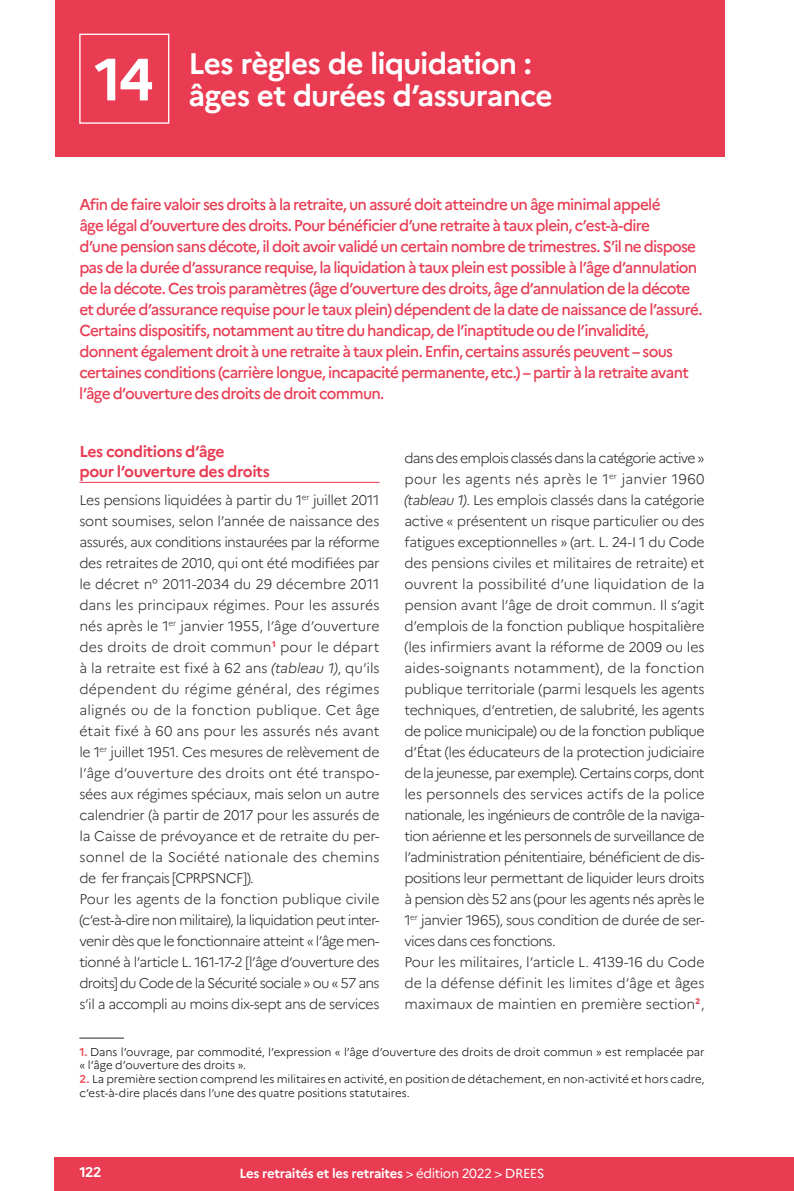
<style>
.page{position:relative;width:794px;height:1191px;background:#fff}
.page>*{position:absolute;margin:0;border:0;box-sizing:border-box;transform-origin:0 0}
.t1{font:700 29.75px/32.4px "Marianne";letter-spacing:-.03em;color:#fff}
.t2{font:500 15.75px/21px "Marianne";letter-spacing:-.05em;color:#e93b52}
.t3{font:700 15.75px/19.2px "Marianne";letter-spacing:-.03em;color:#e93b52}
.t4{font:300 14px/21px "Marianne";letter-spacing:-.02em;color:#252523}
.t5{font:700 14px "Marianne";color:#fff}
.t6{font:700 13.12px "Marianne";letter-spacing:-.025em;color:#fff}
.t7{font:300 11.38px/13.7px "Marianne";letter-spacing:-.005em;color:#000}
.s1{font-style:italic}
.s2{font-weight:700;color:#eb545f}
.s3{font-weight:400}
</style>
<div class="page">
<div style="left:55px;top:1157px;width:739px;height:34px;background:#e93b52"></div>
<div style="left:55px;top:0;width:669px;height:156px;background:#e93b52"></div>
<hr style="left:79px;top:1037px;width:45px;height:1px;background:#252523">
<hr style="left:79px;top:482px;width:300px;height:1px;background:#e93b52">
<div style="left:79px;top:34px;width:90px;height:90px;border:1px solid #fff"></div>
<h1 class="t1" style="left:94px;top:47px;width:460px;text-indent:94px">Les règles de liquidation :<br><sup>14</sup> âges et durées d’assurance</h1>
<p class="t2" style="left:79px;top:194px;width:624px">Afin de faire valoir ses droits à la retraite, un assuré doit atteindre un âge minimal appelé<br>âge légal d’ouverture des droits. Pour bénéficier d’une retraite à taux plein, c’est-à-dire<br>d’une pension sans décote, il doit avoir validé un certain nombre de trimestres. S’il ne dispose pas de la durée d’assurance requise, la liquidation à taux plein est possible à l’âge d’annulation de la décote. Ces trois paramètres (âge d’ouverture des droits, âge d’annulation de la décote et durée d’assurance requise pour le taux plein) dépendent de la date de naissance de l’assuré.<br>Certains dispositifs, notamment au titre du handicap, de l’inaptitude ou de l’invalidité, donnent également droit à une retraite à taux plein. Enfin, certains assurés peuvent – sous certaines conditions (carrière longue, incapacité permanente, etc.) – partir à la retraite avant l’âge d’ouverture des droits de droit commun.</p>
<p class="t3" style="left:79px;top:442px;width:192px">Les conditions d’âge<br>pour l’ouverture des droits</p>
<p class="t4" style="left:79px;top:489px;width:302px">Les pensions liquidées à partir du 1<sup>er</sup> juillet 2011 sont soumises, selon l’année de naissance des assurés, aux conditions instaurées par la réforme des retraites de 2010, qui ont été modifiées par le décret n° 2011-2034 du 29 décembre 2011 dans les principaux régimes. Pour les assurés nés après le 1<sup>er</sup> janvier 1955, l’âge d’ouverture des droits de droit commun<sup>1</sup> pour le départ à la retraite est fixé à 62 ans <span class="s1">(tableau 1)</span>, qu’ils dépendent du régime général, des régimes alignés ou de la fonction publique. Cet âge était fixé à 60 ans pour les assurés nés avant le 1<sup>er</sup> juillet 1951. Ces mesures de relèvement de l’âge d’ouverture des droits ont été transpo&shy;sées aux régimes spéciaux, mais selon un autre calendrier (à partir de 2017 pour les assurés de la Caisse de prévoyance et de retraite du per&shy;sonnel de la Société nationale des chemins de fer français [CPRPSNCF]).<br>Pour les agents de la fonction publique civile (c’est-à-dire non militaire), la liquidation peut inter&shy;venir dès que le fonctionnaire atteint « l’âge men&shy;tionné à l’article L. 161-17-2 [l’âge d’ouverture des droits] du Code de la Sécurité sociale » ou « 57 ans s’il a accompli au moins dix-sept ans de services</p>
<p class="t4" style="left:404px;top:447px;width:302px">dans des emplois classés dans la catégorie active » pour les agents nés après le 1<sup>er</sup> janvier 1960 <span class="s1">(tableau 1)</span>. Les emplois classés dans la catégorie active « présentent un risque particulier ou des fatigues exceptionnelles » (art. L. 24-I 1 du Code des pensions civiles et militaires de retraite) et ouvrent la possibilité d’une liquidation de la pension avant l’âge de droit commun. Il s’agit d’emplois de la fonction publique hospitalière (les infirmiers avant la réforme de 2009 ou les aides-soignants notamment), de la fonction publique territoriale (parmi lesquels les agents techniques, d’entretien, de salubrité, les agents de police municipale) ou de la fonction publique d’État (les éducateurs de la protection judiciaire de la jeunesse, par exemple). Certains corps, dont les personnels des services actifs de la police nationale, les ingénieurs de contrôle de la naviga&shy;tion aérienne et les personnels de surveillance de l’administration pénitentiaire, bénéficient de dis&shy;positions leur permettant de liquider leurs droits à pension dès 52 ans (pour les agents nés après le 1<sup>er</sup> janvier 1965), sous condition de durée de ser&shy;vices dans ces fonctions.<br>Pour les militaires, l’article L. 4139-16 du Code de la défense définit les limites d’âge et âges maximaux de maintien en première section<sup>2</sup>,</p>
<p class="t7" style="left:79px;top:1044px;width:627px"><span class="s2">1.</span> Dans l’ouvrage, par commodité, l’expression « l’âge d’ouverture des droits de droit commun » est remplacée par « l’âge d’ouverture des droits ».</p>
<p class="t7" style="left:79px;top:1072px;width:627px"><span class="s2">2.</span> La première section comprend les militaires en activité, en position de détachement, en non-activité et hors cadre, c’est-à-dire placés dans l’une des quatre positions statutaires.</p>
<p class="t5" style="left:79px;top:1163px;width:24px">122</p>
<p class="t6" style="left:239px;top:1165px;width:307px">Les retraités et les retraites <span class="s3">&gt; édition 2022 &gt; DREES</span></p>
</div>
